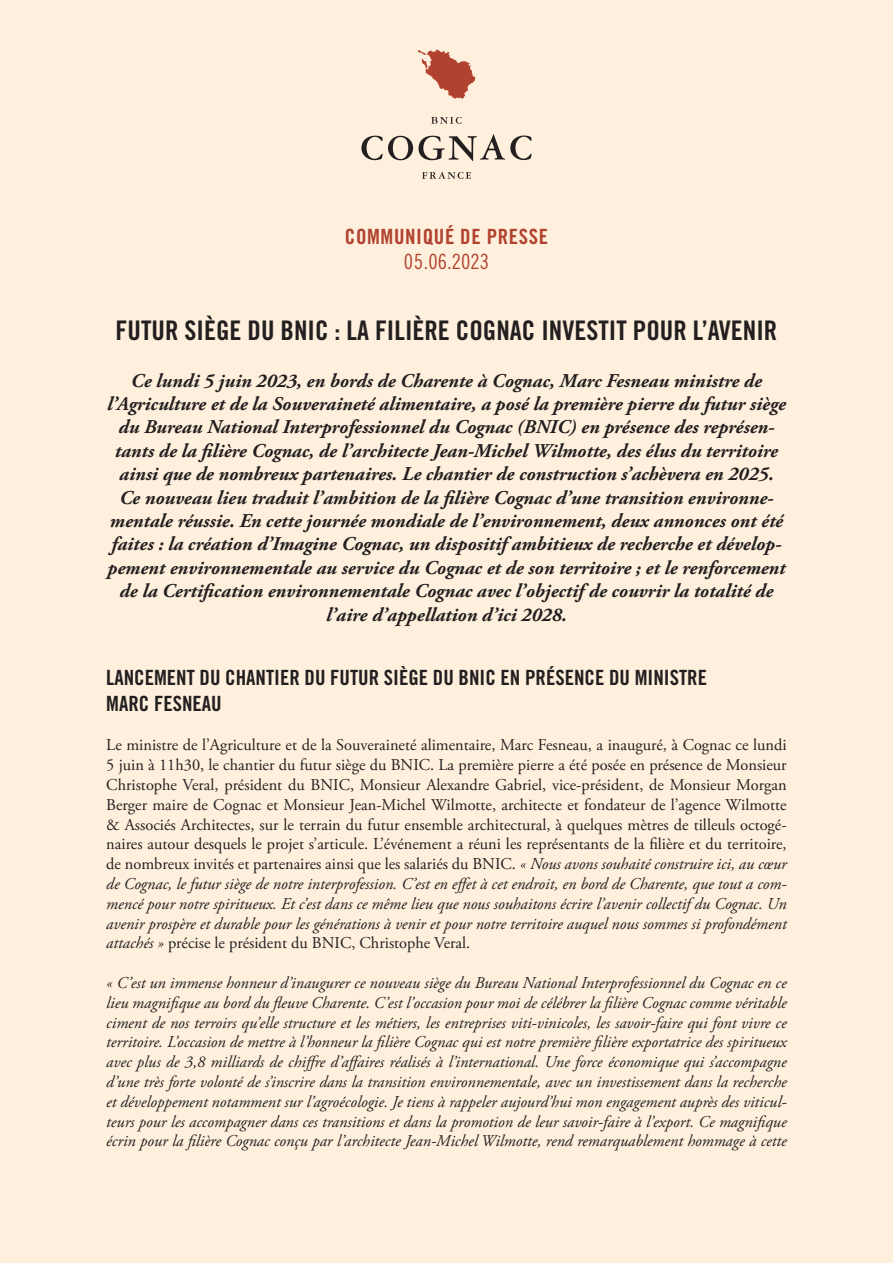
<style>
.page{position:relative;width:893px;height:1263px;background:#fef0dc}
.page>*{position:absolute;margin:0;border:0;box-sizing:border-box;transform-origin:0 0}
.t1{font:27px "Trade Gothic LT Std Bd Cn 20";color:#231f20}
.t2{font:21px/25.2px "Trade Gothic LT Std Bd Cn 20";color:#231f20}
.t3{font:21px "Trade Gothic LT Std Bd Cn 20";letter-spacing:.03em;color:#b1422f}
.t4{font:21px "Trade Gothic LT Std Cn 18";color:#b1422f}
.t5{font:italic 700 19.5px/23.4px "Adobe Garamond Pro";color:#231f20;text-align:center}
.t6{font:16.5px/19.8px "Adobe Garamond Pro";color:#231f20;text-align:justify}
.t7{font:italic 16.5px/19.8px "Adobe Garamond Pro";color:#231f20;text-align:justify}
.s1{font-style:italic}
</style>
<div class="page">
<svg style="left:361px;top:134px;width:170px;height:27px"></svg>
<svg style="left:431px;top:117px;width:31px;height:7px"></svg>
<svg style="left:422px;top:172px;width:49px;height:7px"></svg>
<svg style="left:418px;top:49px;width:57px;height:50px"></svg>
<p class="t3" style="left:345px;top:223px;width:205px">COMMUNIQUÉ DE PRESSE</p>
<p class="t4" style="left:404px;top:249px;width:87px">05.06.2023</p>
<h1 class="t1" style="left:116px;top:314px;width:663px">FUTUR SIÈGE DU BNIC : LA FILIÈRE COGNAC INVESTIT POUR L’AVENIR</h1>
<p class="t5" style="left:107px;top:369px;width:680px">Ce lundi 5 juin 2023, en bords de Charente à Cognac, Marc Fesneau ministre de l’Agriculture et de la Souveraineté alimentaire, a posé la première pierre du futur siège du Bureau National Interprofessionnel du Cognac (BNIC) en présence des représen&shy;tants de la filière Cognac, de l’architecte Jean-Michel Wilmotte, des élus du territoire ainsi que de nombreux partenaires. Le chantier de construction s’achèvera en 2025.<br>Ce nouveau lieu traduit l’ambition de la filière Cognac d’une transition environne&shy;mentale réussie. En cette journée mondiale de l’environnement, deux annonces ont été faites : la création d’Imagine Cognac, un dispositif ambitieux de recherche et dévelop&shy;pement environnementale au service du Cognac et de son territoire ; et le renforcement de la Certification environnementale Cognac avec l’objectif de couvrir la totalité de l’aire d’appellation d’ici 2028.</p>
<p class="t2" style="left:106px;top:665px;width:602px">LANCEMENT DU CHANTIER DU FUTUR SIÈGE DU BNIC EN PRÉSENCE DU MINISTRE<br>MARC FESNEAU</p>
<p class="t6" style="left:106px;top:736px;width:682px">Le ministre de l’Agriculture et de la Souveraineté alimentaire, Marc Fesneau, a inauguré, à Cognac ce lundi 5 juin à 11h30, le chantier du futur siège du BNIC. La première pierre a été posée en présence de Monsieur Christophe Veral, président du BNIC, Monsieur Alexandre Gabriel, vice-président, de Monsieur Morgan Berger maire de Cognac et Monsieur Jean-Michel Wilmotte, architecte et fondateur de l’agence Wilmotte &amp; Associés Architectes, sur le terrain du futur ensemble architectural, à quelques mètres de tilleuls octogé&shy;naires autour desquels le projet s’articule. L’événement a réuni les représentants de la filière et du territoire, de nombreux invités et partenaires ainsi que les salariés du BNIC. <span class="s1">« Nous avons souhaité construire ici, au cœur de Cognac, le futur siège de notre interprofession. C’est en effet à cet endroit, en bord de Charente, que tout a com&shy;mencé pour notre spiritueux. Et c’est dans ce même lieu que nous souhaitons écrire l’avenir collectif du Cognac. Un avenir prospère et durable pour les générations à venir et pour notre territoire auquel nous sommes si profondément attachés »</span> précise le président du BNIC, Christophe Veral.</p>
<p class="t7" style="left:106px;top:973px;width:682px">« C’est un immense honneur d’inaugurer ce nouveau siège du Bureau National Interprofessionnel du Cognac en ce lieu magnifique au bord du fleuve Charente. C’est l’occasion pour moi de célébrer la filière Cognac comme véritable ciment de nos terroirs qu’elle structure et les métiers, les entreprises viti-vinicoles, les savoir-faire qui font vivre ce territoire. L’occasion de mettre à l’honneur la filière Cognac qui est notre première filière exportatrice des spiritueux avec plus de 3,8 milliards de chiffre d’affaires réalisés à l’international. Une force économique qui s’accompagne d’une très forte volonté de s’inscrire dans la transition environnementale, avec un investissement dans la recherche et développement notamment sur l’agroécologie. Je tiens à rappeler aujourd’hui mon engagement auprès des viticul&shy;teurs pour les accompagner dans ces transitions et dans la promotion de leur savoir-faire à l’export. Ce magnifique écrin pour la filière Cognac conçu par l’architecte Jean-Michel Wilmotte, rend remarquablement hommage à cette</p>
</div>
